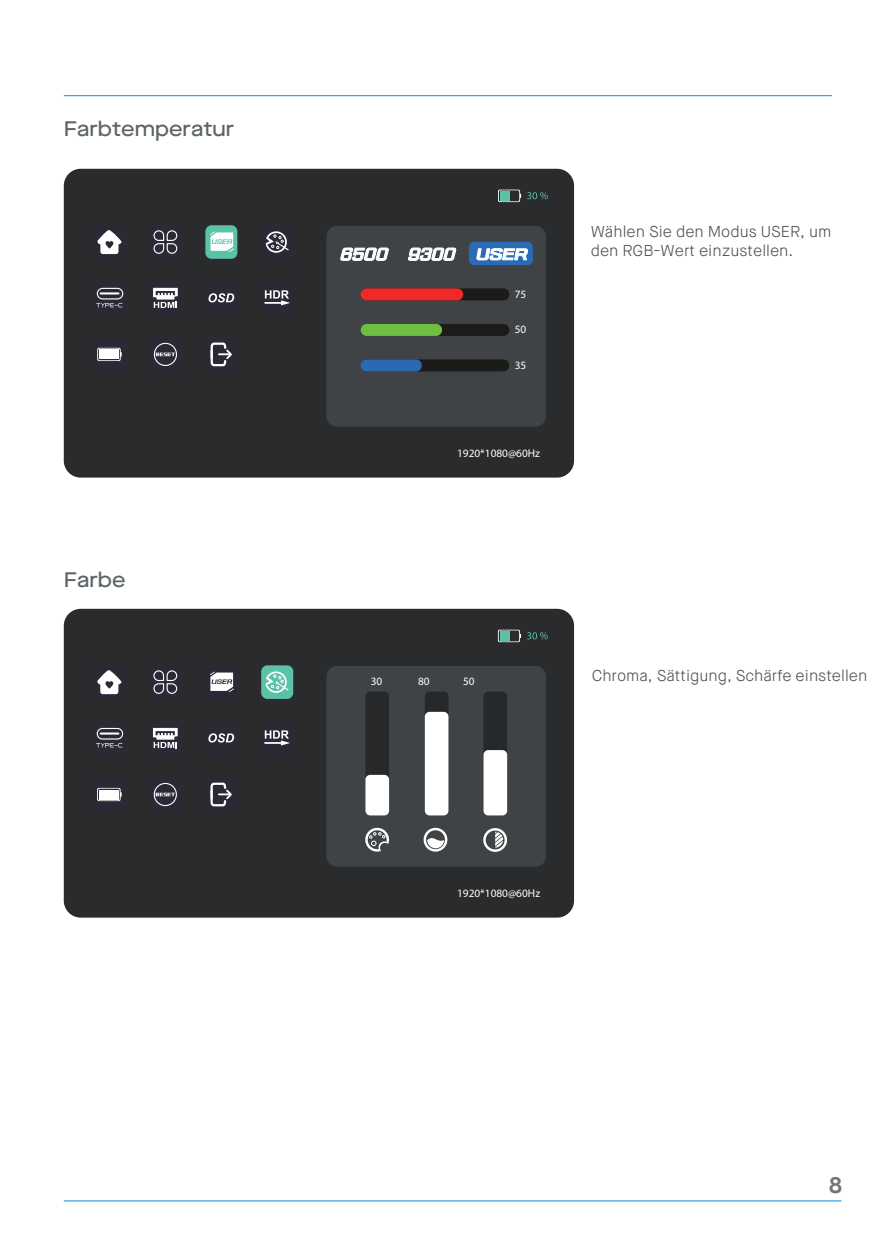
<style>
.page{position:relative;width:893px;height:1257px;background:#fff}
.page>*{position:absolute;margin:0;border:0;box-sizing:border-box;transform-origin:0 0}
.t1{font:700 22.5px "Maison Neue";color:#6e7579}
.t2{font:500 expanded 20.93px "Maison Neue";color:#5c6467}
.t3{font:300 15.75px/18.9px "Maison Neue";color:#54555a}
.t4{font:11.25px "Myriad Pro";color:#fff}
</style>
<div class="page">
<div style="left:64px;top:169px;width:510px;height:308px;background:#2a2b2d;border-radius:17px"></div>
<div style="left:326px;top:226px;width:220px;height:201px;background:#3f4346;border-radius:11px"></div>
<div style="left:361px;top:288px;width:148px;height:12px;background:#1b1b1a;border-radius:6px"></div>
<div style="left:361px;top:324px;width:148px;height:12px;background:#1b1b1a;border-radius:6px"></div>
<div style="left:361px;top:359px;width:148px;height:12px;background:#1b1b1a;border-radius:6px"></div>
<div style="left:361px;top:288px;width:102px;height:12px;background:#ee2927;border-radius:6px"></div>
<div style="left:361px;top:324px;width:81px;height:12px;background:#6ebe44;border-radius:6px"></div>
<div style="left:361px;top:359px;width:61px;height:12px;background:#2c69b3;border-radius:6px"></div>
<div style="left:469px;top:242px;width:64px;height:23px;background:#2b6ab4;border-radius:5px"></div>
<svg style="left:340px;top:247px;width:49px;height:14px"></svg>
<svg style="left:408px;top:247px;width:48px;height:14px"></svg>
<svg style="left:476px;top:248px;width:52px;height:13px"></svg>
<div style="left:93px;top:225px;width:32px;height:34px;background:#2a2a36;border-radius:6px"></div>
<svg style="left:97px;top:230px;width:25px;height:24px"></svg>
<div style="left:205px;top:281px;width:32px;height:34px;background:#2a2a36;border-radius:6px"></div>
<svg style="left:209px;top:293px;width:25px;height:9px"></svg>
<div style="left:93px;top:337px;width:32px;height:34px;background:#2a2a36;border-radius:6px"></div>
<svg style="left:97px;top:348px;width:25px;height:13px"></svg>
<div style="left:93px;top:281px;width:32px;height:34px;background:#2a2a36;border-radius:6px"></div>
<div style="left:97px;top:288px;width:26px;height:11px;border:1px solid #fff;border-radius:5px"></div>
<svg style="left:100px;top:292px;width:19px;height:2px"></svg>
<svg style="left:96px;top:303px;width:26px;height:4px"></svg>
<div style="left:149px;top:281px;width:32px;height:34px;background:#2a2a36;border-radius:6px"></div>
<svg style="left:153px;top:288px;width:25px;height:20px"></svg>
<div style="left:149px;top:225px;width:32px;height:34px;background:#2a2a36;border-radius:6px"></div>
<svg style="left:153px;top:230px;width:25px;height:24px"></svg>
<div style="left:205px;top:225px;width:32px;height:34px;background:#5bc2a9;border-radius:6px"></div>
<div style="left:261px;top:225px;width:32px;height:34px;background:#2a2a36;border-radius:6px"></div>
<svg style="left:266px;top:231px;width:23px;height:22px"></svg>
<svg style="left:498px;top:190px;width:23px;height:12px"></svg>
<svg style="left:527px;top:192px;width:21px;height:7px"></svg>
<div style="left:261px;top:281px;width:32px;height:34px;background:#2a2a36;border-radius:6px"></div>
<svg style="left:264px;top:290px;width:26px;height:15px"></svg>
<div style="left:149px;top:337px;width:32px;height:34px;background:#2a2a36;border-radius:6px"></div>
<svg style="left:154px;top:343px;width:23px;height:23px"></svg>
<div style="left:205px;top:337px;width:32px;height:34px;background:#2a2a36;border-radius:6px"></div>
<svg style="left:210px;top:342px;width:22px;height:25px"></svg>
<svg style="left:210px;top:231px;width:24px;height:21px"></svg>
<div style="left:64px;top:609px;width:510px;height:308px;background:#2a2b2d;border-radius:17px"></div>
<div style="left:326px;top:666px;width:220px;height:200px;background:#3f4346;border-radius:11px"></div>
<div style="left:365px;top:691px;width:24px;height:124px;background:#26282a;border-radius:5px"></div>
<div style="left:425px;top:691px;width:23px;height:124px;background:#26282a;border-radius:5px"></div>
<div style="left:483px;top:691px;width:24px;height:124px;background:#26282a;border-radius:5px"></div>
<div style="left:365px;top:775px;width:24px;height:40px;background:#fff;border-radius:5px"></div>
<div style="left:425px;top:712px;width:23px;height:103px;background:#fff;border-radius:5px"></div>
<div style="left:483px;top:750px;width:24px;height:65px;background:#fff;border-radius:5px"></div>
<svg style="left:365px;top:827px;width:24px;height:24px"></svg>
<svg style="left:424px;top:827px;width:23px;height:24px"></svg>
<svg style="left:483px;top:828px;width:24px;height:24px"></svg>
<div style="left:93px;top:665px;width:32px;height:34px;background:#2a2a36;border-radius:6px"></div>
<svg style="left:97px;top:670px;width:24px;height:24px"></svg>
<div style="left:205px;top:721px;width:32px;height:33px;background:#2a2a36;border-radius:6px"></div>
<svg style="left:208px;top:733px;width:26px;height:9px"></svg>
<div style="left:93px;top:777px;width:32px;height:34px;background:#2a2a36;border-radius:6px"></div>
<svg style="left:97px;top:788px;width:25px;height:13px"></svg>
<div style="left:93px;top:721px;width:32px;height:33px;background:#2a2a36;border-radius:6px"></div>
<div style="left:97px;top:728px;width:26px;height:11px;border:1px solid #fff;border-radius:5px"></div>
<svg style="left:100px;top:732px;width:19px;height:2px"></svg>
<svg style="left:96px;top:743px;width:26px;height:4px"></svg>
<div style="left:149px;top:721px;width:32px;height:33px;background:#2a2a36;border-radius:6px"></div>
<svg style="left:153px;top:728px;width:25px;height:20px"></svg>
<div style="left:149px;top:665px;width:32px;height:34px;background:#2a2a36;border-radius:6px"></div>
<svg style="left:153px;top:670px;width:25px;height:24px"></svg>
<div style="left:205px;top:665px;width:32px;height:34px;background:#2a2a36;border-radius:6px"></div>
<div style="left:261px;top:665px;width:32px;height:34px;background:#5bc2a9;border-radius:6px"></div>
<svg style="left:265px;top:671px;width:24px;height:22px"></svg>
<svg style="left:498px;top:629px;width:23px;height:13px"></svg>
<svg style="left:527px;top:632px;width:21px;height:7px"></svg>
<div style="left:261px;top:721px;width:32px;height:33px;background:#2a2a36;border-radius:6px"></div>
<svg style="left:264px;top:730px;width:26px;height:15px"></svg>
<div style="left:149px;top:777px;width:32px;height:34px;background:#2a2a36;border-radius:6px"></div>
<svg style="left:154px;top:783px;width:23px;height:23px"></svg>
<div style="left:205px;top:777px;width:32px;height:34px;background:#2a2a36;border-radius:6px"></div>
<svg style="left:210px;top:782px;width:22px;height:25px"></svg>
<svg style="left:210px;top:671px;width:24px;height:21px"></svg>
<hr style="left:64px;top:95px;width:768px;height:1px;background:#0094cf">
<hr style="left:64px;top:1200px;width:777px;height:1px;background:#0094cf">
<h2 class="t2" style="left:64px;top:114px;width:172px">Farbtemperatur</h2>
<h2 class="t2" style="left:64px;top:565px;width:63px">Farbe</h2>
<p class="t4" style="left:515px;top:287px;width:13px">75</p>
<p class="t4" style="left:515px;top:323px;width:13px">50</p>
<p class="t4" style="left:515px;top:358px;width:13px">35</p>
<p class="t4" style="left:457px;top:446px;width:84px">1920*1080@60Hz</p>
<p class="t3" style="left:591px;top:222px;width:242px">Wählen Sie den Modus USER, um den RGB-Wert einzustellen.</p>
<p class="t4" style="left:371px;top:674px;width:13px">30</p>
<p class="t4" style="left:418px;top:674px;width:13px">80</p>
<p class="t4" style="left:463px;top:674px;width:13px">50</p>
<p class="t3" style="left:592px;top:666px;width:277px">Chroma, Sättigung, Schärfe einstellen</p>
<p class="t4" style="left:457px;top:886px;width:84px">1920*1080@60Hz</p>
<h1 class="t1" style="left:829px;top:1171px;width:14px">8</h1>
</div>
